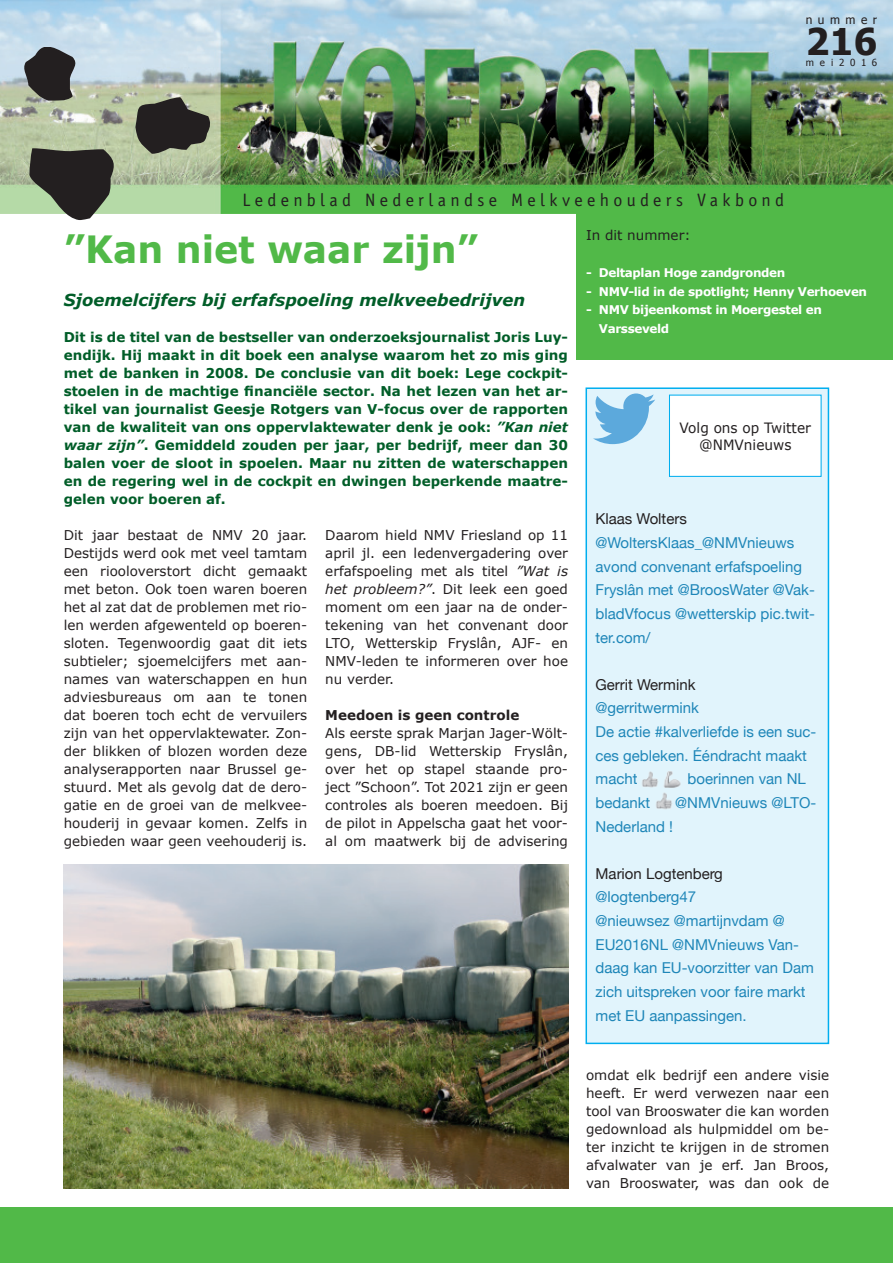
<style>
.page{position:relative;width:893px;height:1263px;background:#fff}
.page>*{position:absolute;margin:0;border:0;box-sizing:border-box;transform-origin:0 0}
.t1{font:700 37.5px "Verdana";color:#51b948}
.t2{font:700 36.75px "Tahoma";color:#231f20}
.t3{font:18px "Officina Sans";letter-spacing:.24em;color:#231f20}
.t4{font:italic 700 16.5px "Verdana";color:#005d28}
.t5{font:15px/23.7px "Helvetica Neue";color:#1e86b8}
.t6{font:15px "Helvetica Neue";color:#231f20}
.t7{font:14.25px/17.1px "Verdana";color:#231f20;text-align:center;scale:.96 1}
.t8{font:13.5px/18px "Verdana";color:#231f20;text-align:justify}
.t9{font:700 13.5px/18px "Verdana";color:#005d28;text-align:justify}
.t10{font:700 13.5px "Verdana";color:#231f20}
.t11{font:700 12px/18.6px "Verdana";letter-spacing:-.03em;color:#fff}
.t12{font:11.85px "Tahoma";letter-spacing:.46em;color:#231f20}
.t13{font:9.75px "Tahoma";letter-spacing:.59em;color:#231f20}
.s1{font-style:italic}
</style>
<div class="page">
<img style="left:0;top:0;width:893px;height:214px">
<div style="left:577px;top:198px;width:316px;height:162px;background:#51b948"></div>
<svg style="left:29px;top:148px;width:87px;height:72px;background:#53574d"></svg>
<svg style="left:135px;top:97px;width:75px;height:57px;background:#505147"></svg>
<svg style="left:24px;top:47px;width:55px;height:55px;background:#555757"></svg>
<div style="left:586px;top:388px;width:242px;height:655px;background:#e1f4fc"></div>
<div style="left:585px;top:387px;width:244px;height:657px;border:2px solid #00aeef"></div>
<svg style="left:593px;top:393px;width:62px;height:51px"></svg>
<div style="left:669px;top:395px;width:152px;height:81px;background:#fff"></div>
<div style="left:669px;top:395px;width:153px;height:82px;border:1px solid #00aeef"></div>
<div style="left:0;top:1207px;width:893px;height:56px;background:#51b948"></div>
<img style="left:64px;top:864px;width:504px;height:324px">
<img style="left:642px;top:771px;width:16px;height:17px">
<img style="left:664px;top:771px;width:17px;height:17px">
<img style="left:656px;top:792px;width:16px;height:17px">
<p class="t12" style="left:806px;top:12px;width:73px">nummer</p>
<h2 class="t2" style="left:806px;top:15px;width:73px">216</h2>
<p class="t13" style="left:806px;top:56px;width:73px">mei2016</p>
<h3 class="t3" style="left:242px;top:190px;width:543px">Ledenblad Nederlandse Melkveehouders Vakbond</h3>
<h1 class="t1" style="left:64px;top:225px;width:416px">”Kan niet waar zijn”</h1>
<p class="t4" style="left:64px;top:290px;width:463px">Sjoemelcijfers bij erfafspoeling melkveebedrijven</p>
<p class="t9" style="left:64px;top:328px;width:506px">Dit is de titel van de bestseller van onderzoeksjournalist Joris Luy&shy;endijk. Hij maakt in dit boek een analyse waarom het zo mis ging met de banken in 2008. De conclusie van dit boek: Lege cockpit&shy;stoelen in de machtige financiële sector. Na het lezen van het ar&shy;tikel van journalist Geesje Rotgers van V-focus over de rapporten van de kwaliteit van ons oppervlaktewater denk je ook: <span class="s1">”Kan niet waar zijn”</span>. Gemiddeld zouden per jaar, per bedrijf, meer dan 30 balen voer de sloot in spoelen. Maar nu zitten de waterschappen en de regering wel in de cockpit en dwingen beperkende maatre&shy;gelen voor boeren af.</p>
<p class="t8" style="left:64px;top:526px;width:245px">Dit jaar bestaat de NMV 20 jaar.<br>Destijds werd ook met veel tamtam een riooloverstort dicht gemaakt met beton. Ook toen waren boeren het al zat dat de problemen met rio&shy;len werden afgewenteld op boeren&shy;sloten. Tegenwoordig gaat dit iets subtieler; sjoemelcijfers met aan&shy;names van waterschappen en hun adviesbureaus om aan te tonen dat boeren toch echt de vervuilers zijn van het oppervlaktewater. Zon&shy;der blikken of blozen worden deze analyserapporten naar Brussel ge&shy;stuurd. Met als gevolg dat de dero&shy;gatie en de groei van de melkvee&shy;houderij in gevaar komen. Zelfs in gebieden waar geen veehouderij is.</p>
<p class="t8" style="left:325px;top:526px;width:244px">Daarom hield NMV Friesland op 11 april jl. een ledenvergadering over erfafspoeling met als titel <span class="s1">”Wat is het probleem?”</span>. Dit leek een goed moment om een jaar na de onder&shy;tekening van het convenant door LTO, Wetterskip Fryslân, AJF- en NMV-leden te informeren over hoe nu verder.</p>
<p class="t10" style="left:325px;top:706px;width:196px">Meedoen is geen controle</p>
<p class="t8" style="left:325px;top:724px;width:244px">Als eerste sprak Marjan Jager-Wölt&shy;gens, DB-lid Wetterskip Fryslân, over het op stapel staande pro&shy;ject ”Schoon”. Tot 2021 zijn er geen controles als boeren meedoen. Bij de pilot in Appelscha gaat het voor&shy;al om maatwerk bij de advisering</p>
<p class="t8" style="left:586px;top:226px;width:106px">In dit nummer:</p>
<p class="t11" style="left:586px;top:263px;width:201px">- Deltaplan Hoge zandgronden</p>
<p class="t11" style="left:586px;top:282px;width:283px">- NMV-lid in de spotlight; Henny Verhoeven</p>
<p class="t11" style="left:599px;top:300px;width:225px;text-indent:-13px">- NMV bijeenkomst in Moergestel en<br>Varsseveld</p>
<p class="t7" style="left:680px;top:418px;width:138px">Volg ons op Twitter @NMVnieuws</p>
<p class="t6" style="left:595px;top:508px;width:93px">Klaas Wolters</p>
<p class="t5" style="left:595px;top:532px;width:221px">@WoltersKlaas_@NMVnieuws avond convenant erfafspoeling<br>Fryslân met @BroosWater @Vak&shy;bladVfocus @wetterskip pic.twit&shy;ter.com/</p>
<p class="t6" style="left:595px;top:674px;width:101px">Gerrit Wermink</p>
<p class="t5" style="left:595px;top:697px;width:222px">@gerritwermink<br>De actie #kalverliefde is een suc&shy;ces gebleken. Ééndracht maakt macht</p>
<p class="t5" style="left:687px;top:768px;width:120px">boerinnen van NL</p>
<p class="t5" style="left:595px;top:791px;width:56px">bedankt</p>
<p class="t5" style="left:675px;top:791px;width:142px">@NMVnieuws @LTO-</p>
<p class="t5" style="left:595px;top:815px;width:79px">Nederland !</p>
<p class="t6" style="left:595px;top:863px;width:129px">Marion Logtenberg</p>
<p class="t5" style="left:595px;top:886px;width:220px">@logtenberg47<br>@nieuwsez @martijnvdam @<br>EU2016NL @NMVnieuws Van&shy;daag kan EU-voorzitter van Dam zich uitspreken voor faire markt met EU aanpassingen.</p>
<p class="t8" style="left:586px;top:1066px;width:245px">omdat elk bedrijf een andere visie heeft. Er werd verwezen naar een tool van Brooswater die kan worden gedownload als hulpmiddel om be&shy;ter inzicht te krijgen in de stromen afvalwater van je erf. Jan Broos, van Brooswater, was dan ook de</p>
</div>
